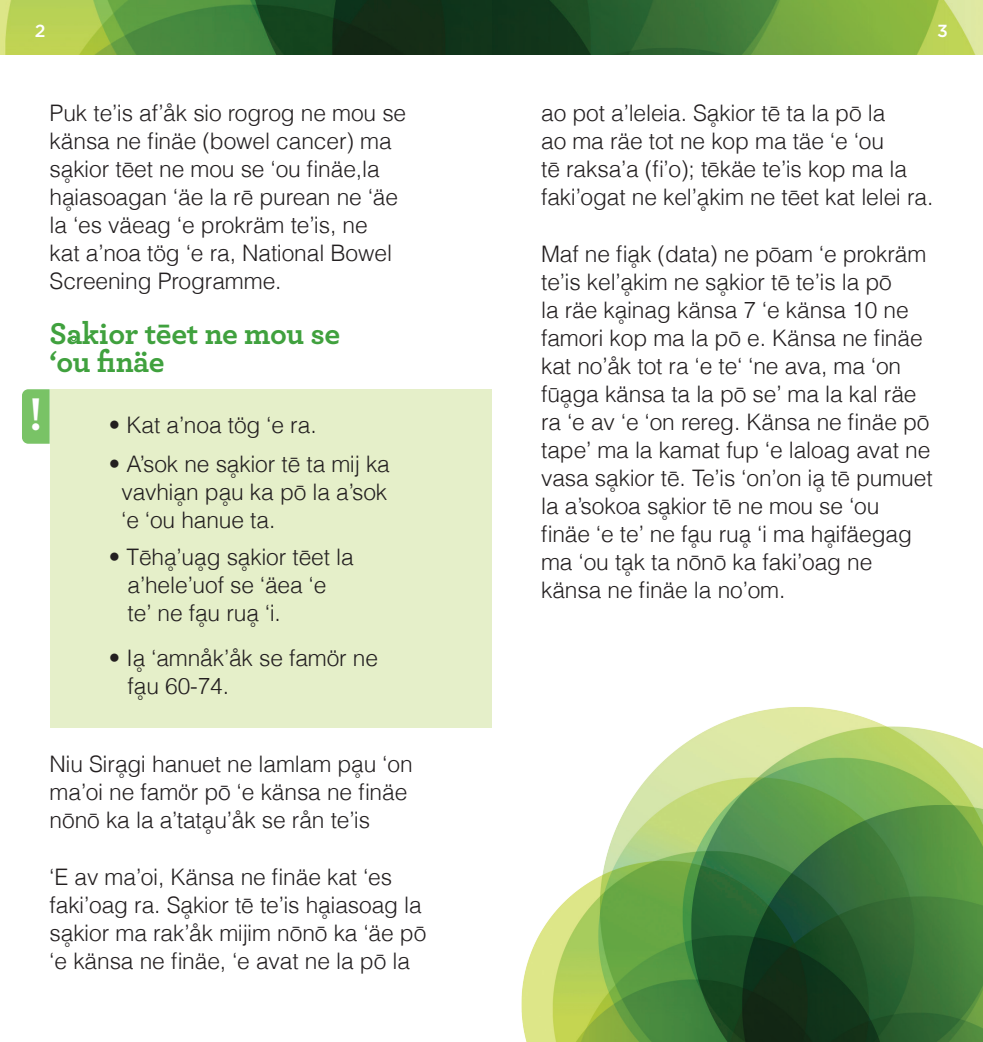
<style>
.page{position:relative;width:983px;height:1042px;background:#fff}
.page>*{position:absolute;margin:0;border:0;box-sizing:border-box;transform-origin:0 0}
.t1{font:700 48.12px "Archer";color:#fff}
.TTS_Subhead_L1{font:700 31.5px/28px "Archer";letter-spacing:-.015em;color:#40a13e}
.TTS_Body_text{font:300 22.75px/28px "Helvetica";letter-spacing:-.005em;color:#231f20}
.t2{font:500 17.5px "Gotham";color:#fff}
</style>
<div class="page">
<img style="left:0;top:0;width:982px;height:55px">
<div style="left:50px;top:389px;width:441px;height:338px;background:#e5efc9"></div>
<svg style="left:22px;top:389px;width:28px;height:55px;background:#7dc46b"></svg>
<svg style="left:71px;top:335px;width:6px;height:6px"></svg>
<img style="left:521px;top:707px;width:461px;height:335px">
<p class="t2" style="left:35px;top:19px;width:12px">2</p>
<p class="t2" style="left:937px;top:19px;width:12px">3</p>
<p class="t1" style="left:29px;top:376px;width:15px">!</p>
<p class="TTS_Body_text" style="left:50px;top:97px;width:358px">Puk te’is af’åk sio rogrog ne mou se känsa ne finäe (bowel cancer) ma sḁkior tēet ne mou se ‘ou finäe,la hḁiasoagan ‘äe la rē purean ne ‘äe la ‘es väeag ‘e prokräm te’is, ne<br>kat a’noa tög ‘e ra, National Bowel<br>Screening Programme.</p>
<p class="TTS_Subhead_L1" style="left:50px;top:317px;width:292px">Sakior tēet ne mou se ‘ou finäe</p>
<p class="TTS_Body_text" style="left:109px;top:410px;width:209px">• Kat a’noa tög ‘e ra.</p>
<p class="TTS_Body_text" style="left:121px;top:448px;width:270px;text-align:justify;text-indent:-12px">• A’sok ne sḁkior tē ta mij ka vavhiḁn pḁu ka pō la a’sok ‘e ‘ou hanue ta.</p>
<p class="TTS_Body_text" style="left:128px;top:541px;width:228px;text-indent:-19px">• Tēhḁ’uḁg sḁkior tēet la a’hele’uof se ‘äea ‘e te’ ne fḁu ruḁ ‘i.</p>
<p class="TTS_Body_text" style="left:128px;top:643px;width:252px;text-indent:-19px">• Iḁ ‘amnåk’åk se famör ne fḁu 60-74.</p>
<p class="TTS_Body_text" style="left:50px;top:748px;width:364px">Niu Sirḁgi hanuet ne lamlam pḁu ‘on ma’oi ne famör pō ‘e känsa ne finäe nōnō ka la a’tatḁu’åk se rån te’is</p>
<p class="TTS_Body_text" style="left:50px;top:861px;width:378px">‘E av ma’oi, Känsa ne finäe kat ‘es faki’oag ra. Sḁkior tē te’is hḁiasoag la sḁkior ma rak’åk mijim nōnō ka ‘äe pō ‘e känsa ne finäe, ‘e avat ne la pō la</p>
<p class="TTS_Body_text" style="left:541px;top:97px;width:393px">ao pot a’leleia. Sḁkior tē ta la pō la<br>ao ma räe tot ne kop ma täe ‘e ‘ou<br>tē raksa’a (fi’o); tēkäe te’is kop ma la faki’ogat ne kel’ḁkim ne tēet kat lelei ra.</p>
<p class="TTS_Body_text" style="left:541px;top:238px;width:393px">Maf ne fiḁk (data) ne pōam ‘e prokräm te’is kel’ḁkim ne sḁkior tē te’is la pō<br>la räe kḁinag känsa 7 ‘e känsa 10 ne famori kop ma la pō e. Känsa ne finäe kat no’åk tot ra ‘e te‘ ‘ne ava, ma ‘on fūḁga känsa ta la pō se’ ma la kal räe ra ‘e av ‘e ‘on rereg. Känsa ne finäe pō tape’ ma la kamat fup ‘e laloag avat ne vasa sḁkior tē. Te’is ‘on’on iḁ tē pumuet la a’sokoa sḁkior tē ne mou se ‘ou finäe ‘e te’ ne fḁu ruḁ ‘i ma hḁifäegag ma ‘ou tḁk ta nōnō ka faki’oag ne känsa ne finäe la no’om.</p>
</div>
